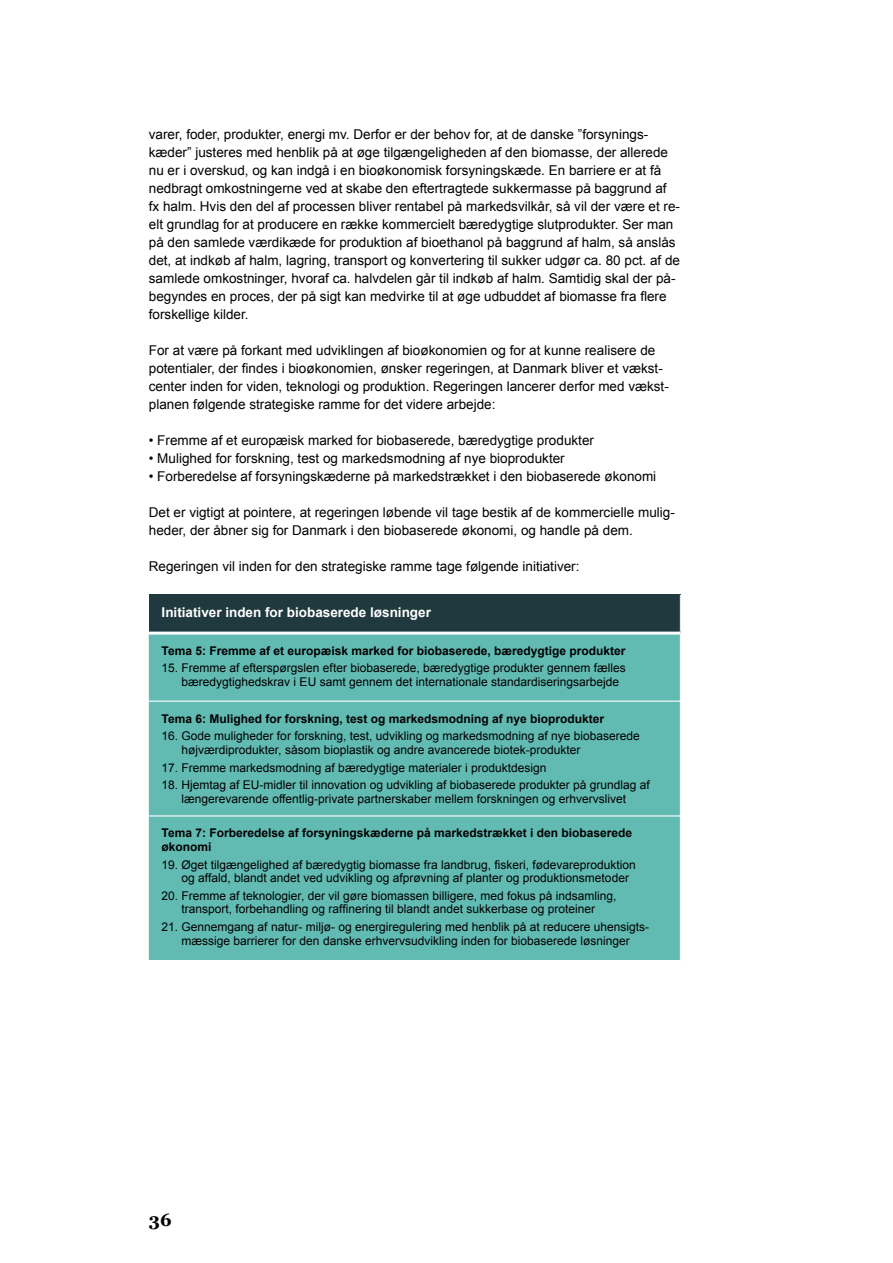
<style>
.page{position:relative;width:893px;height:1263px;background:#fff}
.page>*{position:absolute;margin:0;border:0;box-sizing:border-box;transform-origin:0 0}
.t1{font:700 18px "Georgia";color:#000}
.t2{font:13.5px/18px "Arial";color:#000}
.t3{font:700 13.5px "Arial";color:#fff}
.t4{font:12px/13.5px "Arial";color:#000}
.t5{font:700 12px/13.5px "Arial";color:#000}
</style>
<div class="page">
<div style="left:149px;top:595px;width:531px;height:38px;background:#1f393e"></div>
<div style="left:149px;top:635px;width:531px;height:325px;background:#62bbb3"></div>
<hr style="left:149px;top:632px;width:532px;height:3px;background:#fff">
<hr style="left:149px;top:700px;width:531px;height:2px;background:#fff">
<hr style="left:149px;top:815px;width:531px;height:1px;background:#fff">
<p class="t2" style="left:149px;top:125px;width:533px">varer, foder, produkter, energi mv. Derfor er der behov for, at de danske ”forsynings&shy;kæder” justeres med henblik på at øge tilgængeligheden af den biomasse, der allerede nu er i overskud, og kan indgå i en bioøkonomisk forsyningskæde. En barriere er at få nedbragt omkostningerne ved at skabe den eftertragtede sukkermasse på baggrund af fx halm. Hvis den del af processen bliver rentabel på markedsvilkår, så vil der være et re&shy;elt grundlag for at producere en række kommercielt bæredygtige slutprodukter. Ser man på den samlede værdikæde for produktion af bioethanol på baggrund af halm, så anslås det, at indkøb af halm, lagring, transport og konvertering til sukker udgør ca. 80 pct. af de samlede omkostninger, hvoraf ca. halvdelen går til indkøb af halm. Samtidig skal der på&shy;begyndes en proces, der på sigt kan medvirke til at øge udbuddet af biomasse fra flere forskellige kilder.</p>
<p class="t2" style="left:149px;top:341px;width:522px">For at være på forkant med udviklingen af bioøkonomien og for at kunne realisere de potentialer, der findes i bioøkonomien, ønsker regeringen, at Danmark bliver et vækst&shy;center inden for viden, teknologi og produktion. Regeringen lancerer derfor med vækst&shy;planen følgende strategiske ramme for det videre arbejde:</p>
<p class="t2" style="left:149px;top:431px;width:447px">• Fremme af et europæisk marked for biobaserede, bæredygtige produkter</p>
<p class="t2" style="left:149px;top:449px;width:417px">• Mulighed for forskning, test og markedsmodning af nye bioprodukter</p>
<p class="t2" style="left:149px;top:467px;width:509px">• Forberedelse af forsyningskæderne på markedstrækket i den biobaserede økonomi</p>
<p class="t2" style="left:149px;top:503px;width:528px">Det er vigtigt at pointere, at regeringen løbende vil tage bestik af de kommercielle mulig&shy;heder, der åbner sig for Danmark i den biobaserede økonomi, og handle på dem.</p>
<p class="t2" style="left:149px;top:557px;width:432px">Regeringen vil inden for den strategiske ramme tage følgende initiativer:</p>
<p class="t3" style="left:162px;top:605px;width:271px">Initiativer inden for biobaserede løsninger</p>
<p class="t5" style="left:162px;top:644px;width:465px">Tema 5: Fremme af et europæisk marked for biobaserede, bæredygtige produkter</p>
<p class="t4" style="left:182px;top:661px;width:446px;text-indent:-20px">15. Fremme af efterspørgslen efter biobaserede, bæredygtige produkter gennem fælles bæredygtighedskrav i EU samt gennem det internationale standardiseringsarbejde</p>
<p class="t5" style="left:162px;top:712px;width:444px">Tema 6: Mulighed for forskning, test og markedsmodning af nye bioprodukter</p>
<p class="t4" style="left:182px;top:729px;width:460px;text-indent:-20px">16. Gode muligheder for forskning, test, udvikling og markedsmodning af nye biobaserede højværdiprodukter, såsom bioplastik og andre avancerede biotek-produkter</p>
<p class="t4" style="left:162px;top:761px;width:386px">17. Fremme markedsmodning af bæredygtige materialer i produktdesign</p>
<p class="t4" style="left:162px;top:778px;width:490px;text-align:center">18. Hjemtag af EU-midler til innovation og udvikling af biobaserede produkter på grundlag af længerevarende offentlig-private partnerskaber mellem forskningen og erhvervslivet</p>
<p class="t5" style="left:162px;top:826px;width:472px">Tema 7: Forberedelse af forsyningskæderne på markedstrækket i den biobaserede økonomi</p>
<p class="t4" style="left:182px;top:858px;width:456px;text-indent:-20px">19. Øget tilgængelighed af bæredygtig biomasse fra landbrug, fiskeri, fødevareproduktion og affald, blandt andet ved udvikling og afprøvning af planter og produktionsmetoder</p>
<p class="t4" style="left:162px;top:889px;width:456px;text-align:center">20. Fremme af teknologier, der vil gøre biomassen billigere, med fokus på indsamling, transport, forbehandling og raffinering til blandt andet sukkerbase og proteiner</p>
<p class="t4" style="left:162px;top:920px;width:489px;text-align:center">21. Gennemgang af natur- miljø- og energiregulering med henblik på at reducere uhensigts&shy;mæssige barrierer for den danske erhvervsudvikling inden for biobaserede løsninger</p>
<h1 class="t1" style="left:149px;top:1208px;width:24px">36</h1>
</div>
